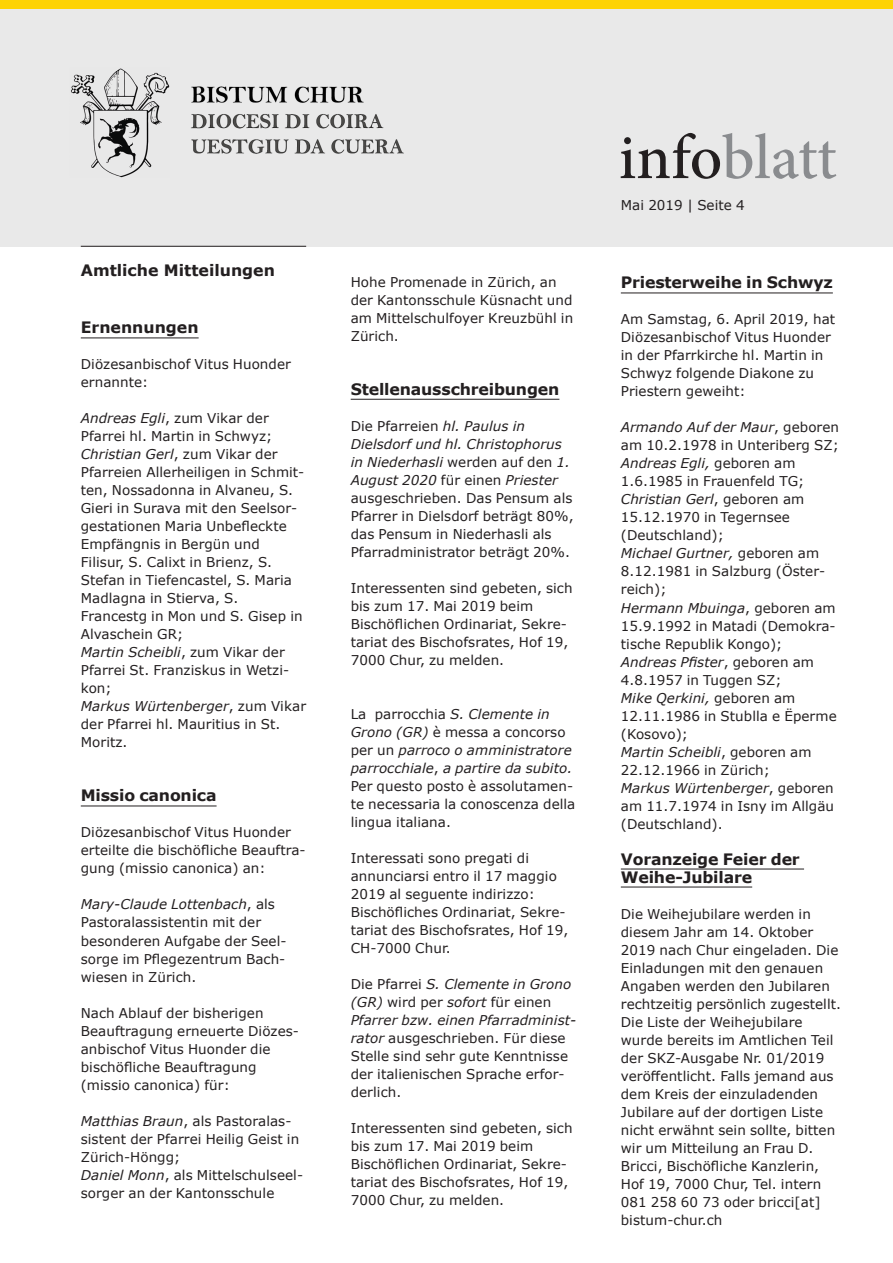
<style>
.page{position:relative;width:893px;height:1263px;background:#fff}
.page>*{position:absolute;margin:0;border:0;box-sizing:border-box;transform-origin:0 0}
.t1{font:500 63.6px "Minion Pro";letter-spacing:-.005em;color:#8a8c8f}
._9__Grundschrift_Blo{font:700 15.75px/18px "Verdana";letter-spacing:-.01em;color:#231f20}
._1_Rubriken-Titel_mi{font:700 15.75px "Verdana";color:#231f20}
._9__Grundschrift_Blo-2{font:13.5px/18px "Verdana";letter-spacing:.005em;color:#231f20}
._8__Ausgabedatum_Pag{font:13.5px "Verdana";letter-spacing:.005em;color:#231f20}
.s1{font-style:italic}
.s2{color:#231f20}
</style>
<div class="page">
<div style="left:0;top:9px;width:893px;height:238px;background:#e9e9e9"></div>
<hr style="left:81px;top:246px;width:225px;height:1px;background:#231f20">
<hr style="left:81px;top:338px;width:118px;height:1px;background:#231f20">
<hr style="left:81px;top:806px;width:136px;height:1px;background:#231f20">
<div style="left:0;top:0;width:893px;height:9px;background:#fed304"></div>
<hr style="left:351px;top:399px;width:208px;height:1px;background:#231f20">
<hr style="left:621px;top:293px;width:212px;height:1px;background:#231f20">
<hr style="left:621px;top:869px;width:183px;height:1px;background:#231f20">
<hr style="left:621px;top:887px;width:131px;height:1px;background:#231f20">
<p class="_1_Rubriken-Titel_mi" style="left:81px;top:259px;width:196px">Amtliche Mitteilungen</p>
<p class="_9__Grundschrift_Blo" style="left:81px;top:318px;width:119px">Ernennungen</p>
<p class="_9__Grundschrift_Blo-2" style="left:81px;top:355px;width:212px">Diözesanbischof Vitus Huonder ernannte:</p>
<p class="_9__Grundschrift_Blo-2" style="left:81px;top:409px;width:193px"><span class="s1">Andreas Egli</span>, zum Vikar der<br>Pfarrei hl. Martin in Schwyz;</p>
<p class="_9__Grundschrift_Blo-2" style="left:81px;top:445px;width:225px"><span class="s1">Christian Gerl</span>, zum Vikar der<br>Pfarreien Allerheiligen in Schmit&shy;ten, Nossadonna in Alvaneu, S.<br>Gieri in Surava mit den Seelsor&shy;gestationen Maria Unbefleckte<br>Empfängnis in Bergün und<br>Filisur, S. Calixt in Brienz, S.<br>Stefan in Tiefencastel, S. Maria<br>Madlagna in Stierva, S.<br>Francestg in Mon und S. Gisep in<br>Alvaschein GR;</p>
<p class="_9__Grundschrift_Blo-2" style="left:81px;top:643px;width:210px"><span class="s1">Martin Scheibli</span>, zum Vikar der<br>Pfarrei St. Franziskus in Wetzi&shy;kon;</p>
<p class="_9__Grundschrift_Blo-2" style="left:81px;top:697px;width:227px"><span class="s1">Markus Würtenberger</span>, zum Vikar der Pfarrei hl. Mauritius in St.<br>Moritz.</p>
<p class="_9__Grundschrift_Blo" style="left:81px;top:786px;width:137px">Missio canonica</p>
<p class="_9__Grundschrift_Blo-2" style="left:81px;top:823px;width:226px">Diözesanbischof Vitus Huonder erteilte die bischöfliche Beauftra&shy;gung (missio canonica) an:</p>
<p class="_9__Grundschrift_Blo-2" style="left:81px;top:895px;width:207px"><span class="s1">Mary-Claude Lottenbach</span>, als<br>Pastoralassistentin mit der besonderen Aufgabe der Seel&shy;sorge im Pflegezentrum Bach&shy;wiesen in Zürich.</p>
<p class="_9__Grundschrift_Blo-2" style="left:81px;top:1003px;width:220px">Nach Ablauf der bisherigen<br>Beauftragung erneuerte Diözes&shy;anbischof Vitus Huonder die bischöfliche Beauftragung (missio canonica) für:</p>
<p class="_9__Grundschrift_Blo-2" style="left:81px;top:1111px;width:220px"><span class="s1">Matthias Braun</span>, als Pastoralas&shy;sistent der Pfarrei Heilig Geist in<br>Zürich-Höngg;</p>
<p class="_9__Grundschrift_Blo-2" style="left:81px;top:1165px;width:224px"><span class="s1">Daniel Monn</span>, als Mittelschulseel&shy;sorger an der Kantonsschule</p>
<p class="_9__Grundschrift_Blo-2" style="left:351px;top:273px;width:224px">Hohe Promenade in Zürich, an der Kantonsschule Küsnacht und am Mittelschulfoyer Kreuzbühl in<br>Zürich.</p>
<p class="_9__Grundschrift_Blo" style="left:351px;top:380px;width:210px">Stellenausschreibungen</p>
<p class="_9__Grundschrift_Blo-2" style="left:351px;top:417px;width:224px">Die Pfarreien <span class="s1">hl. Paulus in<br>Dielsdorf und hl. Christophorus in Niederhasli</span> werden auf den <span class="s1">1.<br>August 2020</span> für einen <span class="s1">Priester </span>ausgeschrieben. Das Pensum als<br>Pfarrer in Dielsdorf beträgt 80%, das Pensum in Niederhasli als<br>Pfarradministrator beträgt 20%.</p>
<p class="_9__Grundschrift_Blo-2" style="left:351px;top:579px;width:223px">Interessenten sind gebeten, sich bis zum 17. Mai 2019 beim<br>Bischöflichen Ordinariat, Sekre&shy;tariat des Bischofsrates, Hof 19,<br>7000 Chur, zu melden.</p>
<p class="_9__Grundschrift_Blo-2" style="left:351px;top:705px;width:226px">La parrocchia <span class="s1">S. Clemente in<br>Grono (GR)</span> è messa a concorso per un <span class="s1">parroco o amministratore parrocchiale</span>, <span class="s1">a partire da subito.<br></span>Per questo posto è assolutamen&shy;te necessaria la conoscenza della lingua italiana.</p>
<p class="_9__Grundschrift_Blo-2" style="left:351px;top:849px;width:219px">Interessati sono pregati di annunciarsi entro il 17 maggio<br>2019 al seguente indirizzo:<br>Bischöfliches Ordinariat, Sekre&shy;tariat des Bischofsrates, Hof 19,<br>CH-7000 Chur.</p>
<p class="_9__Grundschrift_Blo-2" style="left:351px;top:975px;width:227px">Die Pfarrei <span class="s1">S. Clemente in Grono (GR)</span> wird per <span class="s1">sofort</span> für einen<br><span class="s1">Pfarrer bzw. einen Pfarradminist&shy;rator</span> ausgeschrieben. Für diese<br>Stelle sind sehr gute Kenntnisse der italienischen Sprache erfor&shy;derlich.</p>
<p class="_9__Grundschrift_Blo-2" style="left:351px;top:1119px;width:223px">Interessenten sind gebeten, sich bis zum 17. Mai 2019 beim<br>Bischöflichen Ordinariat, Sekre&shy;tariat des Bischofsrates, Hof 19,<br>7000 Chur, zu melden.</p>
<p class="t1" style="left:619px;top:115px;width:220px"><span class="s2">info</span>blatt</p>
<p class="_8__Ausgabedatum_Pag" style="left:621px;top:196px;width:125px">Mai 2019 | Seite 4</p>
<p class="_9__Grundschrift_Blo" style="left:621px;top:273px;width:213px">Priesterweihe in Schwyz</p>
<p class="_9__Grundschrift_Blo-2" style="left:621px;top:310px;width:216px">Am Samstag, 6. April 2019, hat<br>Diözesanbischof Vitus Huonder in der Pfarrkirche hl. Martin in<br>Schwyz folgende Diakone zu<br>Priestern geweiht:</p>
<p class="_9__Grundschrift_Blo-2" style="left:621px;top:418px;width:220px"><span class="s1">Armando Auf der Maur</span>, geboren am 10.2.1978 in Unteriberg SZ;</p>
<p class="_9__Grundschrift_Blo-2" style="left:621px;top:454px;width:185px"><span class="s1">Andreas Egli,</span> geboren am<br>1.6.1985 in Frauenfeld TG;</p>
<p class="_9__Grundschrift_Blo-2" style="left:621px;top:490px;width:185px"><span class="s1">Christian Gerl</span>, geboren am<br>15.12.1970 in Tegernsee (Deutschland);</p>
<p class="_9__Grundschrift_Blo-2" style="left:621px;top:544px;width:206px"><span class="s1">Michael Gurtner,</span> geboren am<br>8.12.1981 in Salzburg (Öster&shy;reich);</p>
<p class="_9__Grundschrift_Blo-2" style="left:621px;top:598px;width:216px;text-align:justify"><span class="s1">Hermann Mbuinga</span>, geboren am 15.9.1992 in Matadi (Demokra&shy;tische Republik Kongo);</p>
<p class="_9__Grundschrift_Blo-2" style="left:621px;top:652px;width:195px"><span class="s1">Andreas Pfister</span>, geboren am<br>4.8.1957 in Tuggen SZ;</p>
<p class="_9__Grundschrift_Blo-2" style="left:621px;top:688px;width:217px"><span class="s1">Mike Qerkini,</span> geboren am<br>12.11.1986 in Stublla e Ëperme (Kosovo);</p>
<p class="_9__Grundschrift_Blo-2" style="left:621px;top:742px;width:192px"><span class="s1">Martin Scheibli</span>, geboren am<br>22.12.1966 in Zürich;</p>
<p class="_9__Grundschrift_Blo-2" style="left:621px;top:778px;width:215px;text-align:justify"><span class="s1">Markus Würtenberger</span>, geboren am 11.7.1974 in Isny im Allgäu (Deutschland).</p>
<p class="_9__Grundschrift_Blo" style="left:621px;top:849px;width:180px">Voranzeige Feier der<br>Weihe-Jubilare</p>
<p class="_9__Grundschrift_Blo-2" style="left:621px;top:904px;width:222px">Die Weihejubilare werden in diesem Jahr am 14. Oktober<br>2019 nach Chur eingeladen. Die<br>Einladungen mit den genauen<br>Angaben werden den Jubilaren rechtzeitig persönlich zugestellt.<br>Die Liste der Weihejubilare wurde bereits im Amtlichen Teil der SKZ-Ausgabe Nr. 01/2019 veröffentlicht. Falls jemand aus dem Kreis der einzuladenden<br>Jubilare auf der dortigen Liste nicht erwähnt sein sollte, bitten wir um Mitteilung an Frau D.<br>Bricci, Bischöfliche Kanzlerin,<br>Hof 19, 7000 Chur, Tel. intern<br>081 258 60 73 oder bricci[at] bistum-chur.ch</p>
</div>
